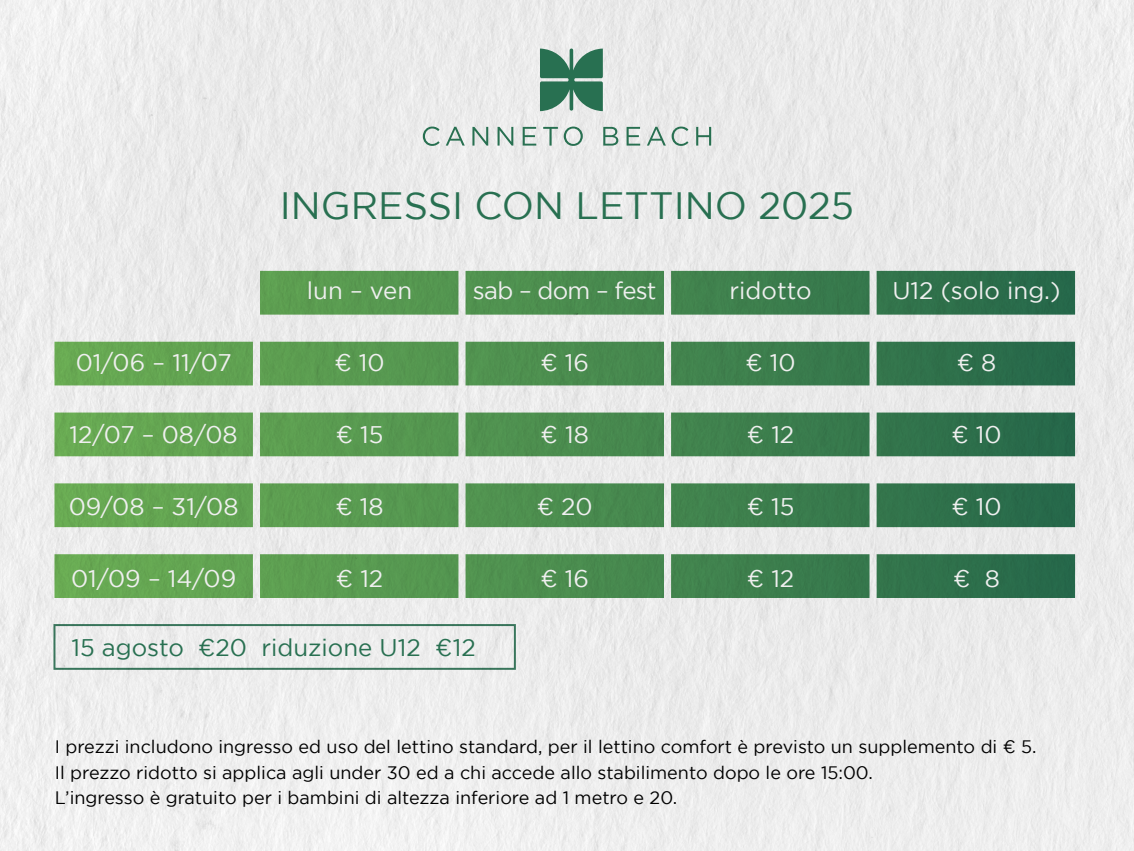
<style>
.page{position:relative;width:1134px;height:851px;background:#fff}
.page>*{position:absolute;margin:0;border:0;box-sizing:border-box;transform-origin:0 0}
.t1{font:38px "Gotham";color:#287051}
.t2{font:24px "Gotham";color:#efefef}
.t3{font:24px "Gotham";color:#287051}
.t4{font:24px "Gotham";letter-spacing:-.03em;color:#efefef}
.t5{font:18px/25.6px "Gotham";color:#000}
</style>
<div class="page">
<img style="left:0;top:0;width:1134px;height:850px">
<div style="left:53px;top:624px;width:463px;height:45px;border:2px solid #287051"></div>
<svg style="left:54px;top:271px;width:1021px;height:327px;background:#85ae88"></svg>
<svg style="left:540px;top:48px;width:63px;height:63px;background:#568c75"></svg>
<svg style="left:423px;top:126px;width:17px;height:20px"></svg>
<svg style="left:446px;top:127px;width:19px;height:18px"></svg>
<svg style="left:472px;top:127px;width:16px;height:18px"></svg>
<svg style="left:497px;top:127px;width:16px;height:18px"></svg>
<svg style="left:523px;top:127px;width:13px;height:18px"></svg>
<svg style="left:543px;top:127px;width:15px;height:18px"></svg>
<svg style="left:564px;top:126px;width:19px;height:20px"></svg>
<svg style="left:603px;top:127px;width:15px;height:18px"></svg>
<svg style="left:626px;top:127px;width:14px;height:18px"></svg>
<svg style="left:647px;top:127px;width:19px;height:18px"></svg>
<svg style="left:672px;top:126px;width:16px;height:20px"></svg>
<svg style="left:696px;top:127px;width:15px;height:18px"></svg>
<h1 class="t1" style="left:280px;top:185px;width:576px">INGRESSI CON LETTINO 2025</h1>
<h2 class="t2" style="left:307px;top:277px;width:107px">lun – ven</h2>
<h2 class="t4" style="left:473px;top:277px;width:185px">sab – dom – fest</h2>
<h2 class="t2" style="left:729px;top:277px;width:84px">ridotto</h2>
<h2 class="t2" style="left:892px;top:277px;width:170px">U12 (solo ing.)</h2>
<h2 class="t2" style="left:76px;top:349px;width:158px">01/06 – 11/07</h2>
<h2 class="t2" style="left:334px;top:349px;width:52px">¤ 10</h2>
<h2 class="t2" style="left:540px;top:349px;width:50px">¤ 16</h2>
<h2 class="t2" style="left:745px;top:349px;width:52px">¤ 10</h2>
<h2 class="t2" style="left:957px;top:349px;width:41px">¤ 8</h2>
<h2 class="t2" style="left:70px;top:421px;width:170px">12/07 – 08/08</h2>
<h2 class="t2" style="left:336px;top:421px;width:49px">¤ 15</h2>
<h2 class="t2" style="left:541px;top:421px;width:50px">¤ 18</h2>
<h2 class="t2" style="left:747px;top:421px;width:49px">¤ 12</h2>
<h2 class="t2" style="left:951px;top:421px;width:52px">¤ 10</h2>
<h2 class="t2" style="left:69px;top:493px;width:171px">09/08 – 31/08</h2>
<h2 class="t2" style="left:335px;top:493px;width:50px">¤ 18</h2>
<h2 class="t2" style="left:537px;top:493px;width:58px">¤ 20</h2>
<h2 class="t2" style="left:747px;top:493px;width:49px">¤ 15</h2>
<h2 class="t2" style="left:951px;top:493px;width:52px">¤ 10</h2>
<h2 class="t2" style="left:71px;top:565px;width:166px">01/09 – 14/09</h2>
<h2 class="t2" style="left:336px;top:565px;width:49px">¤ 12</h2>
<h2 class="t2" style="left:540px;top:565px;width:50px">¤ 16</h2>
<h2 class="t2" style="left:747px;top:565px;width:49px">¤ 12</h2>
<h2 class="t2" style="left:953px;top:565px;width:48px">¤ 8</h2>
<h2 class="t3" style="left:71px;top:633px;width:406px">15 agosto ¤20 riduzione U12 ¤12</h2>
<p class="t5" style="left:55px;top:733px;width:983px">I prezzi includono ingresso ed uso del lettino standard, per il lettino comfort è previsto un supplemento di ¤ 5.<br>Il prezzo ridotto si applica agli under 30 ed a chi accede allo stabilimento dopo le ore 15:00.<br>L’ingresso è gratuito per i bambini di altezza inferiore ad 1 metro e 20.</p>
</div>
